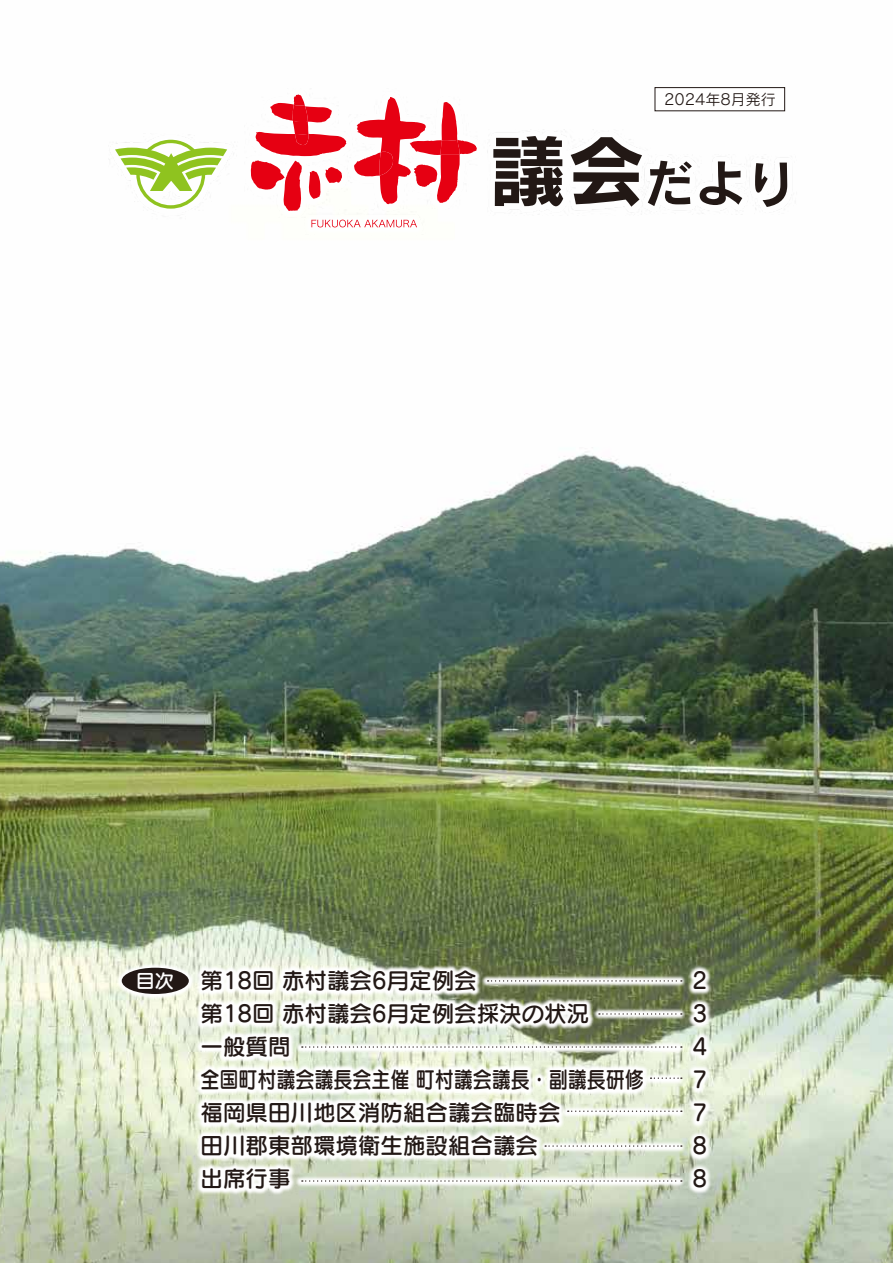
<style>
.page{position:relative;width:893px;height:1263px;background:#fff}
.page>*{position:absolute;margin:0;border:0;box-sizing:border-box;transform-origin:0 0}
.t1{font:22.5px/33px "Seurat Pro DB";color:#221815;text-align:justify}
.t2{font:19.05px "Seurat Pro DB";color:#fff}
.t3{font:15px "Rodin Pro M";color:#221815}
</style>
<div class="page">
<img style="left:0;top:87px;width:893px;height:1176px">
<img style="left:535px;top:87px;width:120px;height:178px">
<img style="left:590px;top:102px;width:256px;height:163px">
<img style="left:57px;top:87px;width:136px;height:180px">
<svg style="left:535px;top:136px;width:28px;height:70px"></svg>
<svg style="left:571px;top:137px;width:71px;height:70px"></svg>
<svg style="left:648px;top:161px;width:44px;height:45px"></svg>
<svg style="left:700px;top:161px;width:42px;height:44px"></svg>
<svg style="left:755px;top:163px;width:32px;height:44px"></svg>
<svg style="left:115px;top:140px;width:78px;height:69px"></svg>
<img style="left:193px;top:87px;width:342px;height:198px">
<svg style="left:251px;top:94px;width:95px;height:117px"></svg>
<svg style="left:353px;top:97px;width:125px;height:108px"></svg>
<svg style="left:311px;top:220px;width:106px;height:7px"></svg>
<div style="left:655px;top:87px;width:130px;height:24px;background:#fff;border:1px solid #221815"></div>
<img style="left:65px;top:910px;width:181px;height:141px">
<div style="left:122px;top:968px;width:67px;height:26px;background:#221815;border-radius:50%"></div>
<img style="left:702px;top:912px;width:63px;height:338px">
<img style="left:142px;top:911px;width:560px;height:339px">
<img style="left:430px;top:923px;width:309px;height:66px">
<svg style="left:488px;top:980px;width:53px;height:1px"></svg>
<img style="left:244px;top:1123px;width:495px;height:116px">
<svg style="left:302px;top:1180px;width:185px;height:1px"></svg>
<img style="left:541px;top:956px;width:198px;height:33px">
<img style="left:244px;top:989px;width:495px;height:116px">
<svg style="left:302px;top:1046px;width:290px;height:2px"></svg>
<img style="left:592px;top:1020px;width:147px;height:33px">
<img style="left:510px;top:1053px;width:229px;height:35px">
<img style="left:487px;top:1088px;width:252px;height:116px">
<svg style="left:545px;top:1145px;width:137px;height:2px"></svg>
<p class="t3" style="left:664px;top:89px;width:113px">2024年8月発行</p>
<p class="t1" style="left:200px;top:963px;width:445px;text-align:left">第18回 赤村議会6月定例会<br>第18回 赤村議会6月定例会採決の状況<br>一般質問<br>全国町村議会議長会主催 町村議会議長・副議長研修福岡県田川地区消防組合議会臨時会<br>田川郡東部環境衛生施設組合議会<br>出席行事</p>
<p class="t2" style="left:136px;top:968px;width:40px">目次</p>
<p class="t1" style="left:692px;top:963px;width:16px">2<br>3<br>4<br>7<br>7<br>8<br>8</p>
</div>
